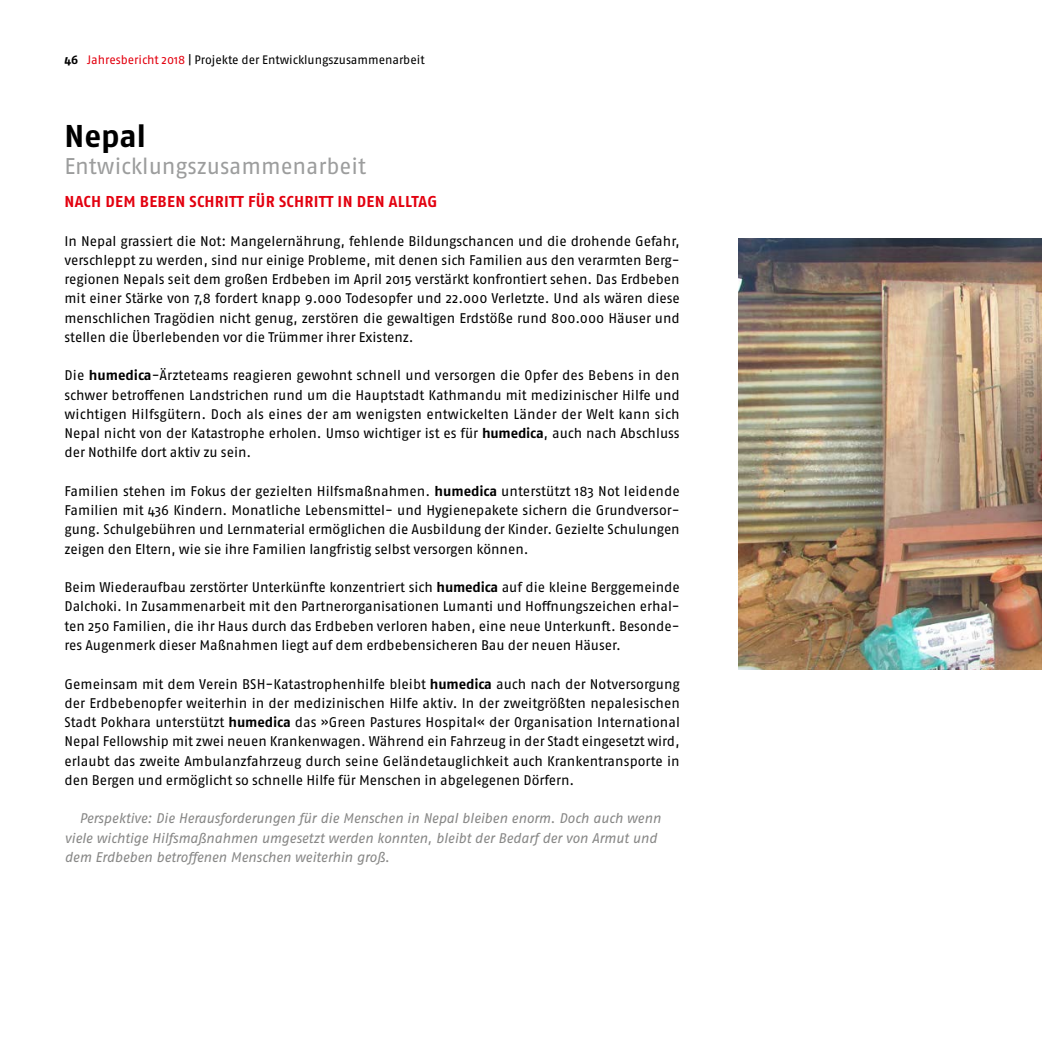
<style>
.page{position:relative;width:1042px;height:1042px;background:#fff}
.page>*{position:absolute;margin:0;border:0;box-sizing:border-box;transform-origin:0 0}
.t1{font:700 31.5px "Fago OT";letter-spacing:-.005em;color:#000}
.t2{font:22.75px "Fago OT";color:#9c9d9d}
.t3{font:700 15.75px "Fago OT";letter-spacing:.02em;color:#e3000f}
.t4{font:14px/19.2px "Fago OT";letter-spacing:-.005em;color:#000;text-align:justify}
.t5{font:italic 14px/19.2px "Fago OT";letter-spacing:-.015em;color:#878786}
.t6{font:12.25px "Fago OT";color:#000}
.s1{font-weight:700}
.s2{color:#e3000f}
</style>
<div class="page">
<img style="left:738px;top:238px;width:304px;height:431px">
<p class="t6" style="left:64px;top:52px;width:362px"><span class="s1">46</span> <span class="s2">Jahresbericht 2018</span> | Projekte der Entwicklungszusammenarbeit</p>
<h1 class="t1" style="left:64px;top:117px;width:83px">Nepal</h1>
<h2 class="t2" style="left:64px;top:152px;width:303px">Entwicklungszusammenarbeit</h2>
<p class="t3" style="left:65px;top:192px;width:374px">NACH DEM BEBEN SCHRITT FÜR SCHRITT IN DEN ALLTAG</p>
<p class="t4" style="left:64px;top:231px;width:617px">In Nepal grassiert die Not: Mangelernährung, fehlende Bildungschancen und die drohende Gefahr, verschleppt zu werden, sind nur einige Probleme, mit denen sich Familien aus den verarmten Berg&shy;regionen Nepals seit dem großen Erdbeben im April 2015 verstärkt konfrontiert sehen. Das Erdbeben mit einer Stärke von 7,8 fordert knapp 9.000 Todesopfer und 22.000 Verletzte. Und als wären diese menschlichen Tragödien nicht genug, zerstören die gewaltigen Erdstöße rund 800.000 Häuser und stellen die Überlebenden vor die Trümmer ihrer Existenz.</p>
<p class="t4" style="left:64px;top:366px;width:617px">Die <span class="s1">humedica</span>-Ärzteteams reagieren gewohnt schnell und versorgen die Opfer des Bebens in den schwer betroffenen Landstrichen rund um die Hauptstadt Kathmandu mit medizinischer Hilfe und wichtigen Hilfsgütern. Doch als eines der am wenigsten entwickelten Länder der Welt kann sich Nepal nicht von der Katastrophe erholen. Umso wichtiger ist es für <span class="s1">humedica</span>, auch nach Abschluss der Nothilfe dort aktiv zu sein.</p>
<p class="t4" style="left:64px;top:481px;width:617px">Familien stehen im Fokus der gezielten Hilfsmaßnahmen. <span class="s1">humedica</span> unterstützt 183 Not leidende Familien mit 436 Kindern. Monatliche Lebensmittel- und Hygienepakete sichern die Grundversor&shy;gung. Schulgebühren und Lernmaterial ermöglichen die Ausbildung der Kinder. Gezielte Schulungen zeigen den Eltern, wie sie ihre Familien langfristig selbst versorgen können.</p>
<p class="t4" style="left:64px;top:578px;width:617px">Beim Wiederaufbau zerstörter Unterkünfte konzentriert sich <span class="s1">humedica</span> auf die kleine Berggemeinde Dalchoki. In Zusammenarbeit mit den Partnerorganisationen Lumanti und Hoffnungszeichen erhal&shy;ten 250 Familien, die ihr Haus durch das Erdbeben verloren haben, eine neue Unterkunft. Besonde&shy;res Augenmerk dieser Maßnahmen liegt auf dem erdbebensicheren Bau der neuen Häuser.</p>
<p class="t4" style="left:64px;top:674px;width:617px">Gemeinsam mit dem Verein BSH-Katastrophenhilfe bleibt <span class="s1">humedica</span> auch nach der Notversorgung der Erdbebenopfer weiterhin in der medizinischen Hilfe aktiv. In der zweitgrößten nepalesischen Stadt Pokhara unterstützt <span class="s1">humedica</span> das »Green Pastures Hospital« der Organisation International Nepal Fellowship mit zwei neuen Krankenwagen. Während ein Fahrzeug in der Stadt eingesetzt wird, erlaubt das zweite Ambulanzfahrzeug durch seine Geländetauglichkeit auch Krankentransporte in den Bergen und ermöglicht so schnelle Hilfe für Menschen in abgelegenen Dörfern.</p>
<p class="t5" style="left:64px;top:809px;width:598px;text-indent:15px">Perspektive: Die Herausforderungen für die Menschen in Nepal bleiben enorm. Doch auch wenn viele wichtige Hilfsmaßnahmen umgesetzt werden konnten, bleibt der Bedarf der von Armut und dem Erdbeben betroffenen Menschen weiterhin groß.</p>
</div>
